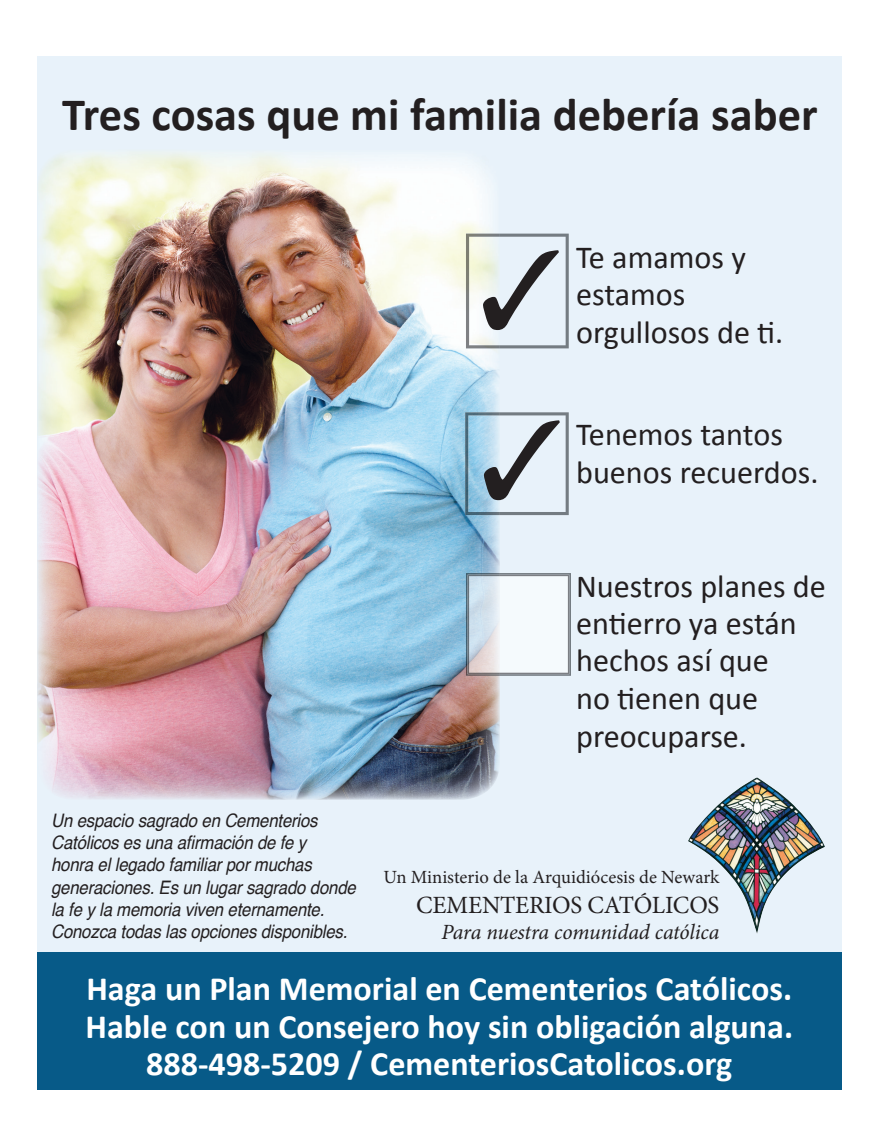
<style>
.page{position:relative;width:878px;height:1148px;background:#fff}
.page>*{position:absolute;margin:0;border:0;box-sizing:border-box;transform-origin:0 0}
.t1{font:700 46.5px "Calibri";color:#231f20}
.t2{font:700 34.05px/37.2px "Calibri";color:#fff;text-align:center}
.t3{font:32.25px/37.7px "Calibri";color:#231f20}
.t4{font:24.75px "Minion Pro";letter-spacing:-.01em;color:#231f20}
.t5{font:italic 21.75px "Minion Pro";letter-spacing:-.01em;color:#231f20}
.t6{font:italic 18.6px/22.4px "Helvetica";letter-spacing:-.01em;color:#231f20;scale:.9 1}
.t7{font:18.6px "Minion Pro";color:#231f20}
</style>
<div class="page">
<div style="left:37px;top:56px;width:804px;height:1033px;background:#e8f2fa"></div>
<img style="left:37px;top:153px;width:463px;height:646px">
<img style="left:466px;top:234px;width:17px;height:114px">
<img style="left:465px;top:412px;width:18px;height:103px">
<img style="left:466px;top:573px;width:34px;height:103px">
<svg style="left:500px;top:573px;width:71px;height:103px"></svg>
<img style="left:467px;top:574px;width:33px;height:100px">
<div style="left:37px;top:952px;width:804px;height:137px;background:#075a88"></div>
<img style="left:688px;top:777px;width:136px;height:157px">
<svg style="left:483px;top:234px;width:85px;height:281px"></svg>
<h1 class="t1" style="left:62px;top:85px;width:756px">Tres cosas que mi familia debería saber</h1>
<h3 class="t3" style="left:576px;top:239px;width:209px;line-height:37.2px">Te amamos y estamos orgullosos de ti.</h3>
<h3 class="t3" style="left:576px;top:416px;width:244px;line-height:37.2px">Tenemos tantos buenos recuerdos.</h3>
<h3 class="t3" style="left:576px;top:567px;width:251px">Nuestros planes de entierro ya están hechos así que<br>no tienen que preocuparse.</h3>
<p class="t6" style="left:51px;top:809px;width:340px">Un espacio sagrado en Cementerios Católicos es una afirmación de fe y<br>honra el legado familiar por muchas generaciones. Es un lugar sagrado donde la fe y la memoria viven eternamente.<br>Conozca todas las opciones disponibles.</p>
<p class="t7" style="left:383px;top:864px;width:337px">Un Ministerio de la Arquidiócesis de Newark</p>
<h3 class="t4" style="left:416px;top:888px;width:305px">CEMENTERIOS CATÓLICOS</h3>
<p class="t5" style="left:441px;top:917px;width:279px">Para nuestra comunidad católica</p>
<h2 class="t2" style="left:85px;top:970px;width:709px">Haga un Plan Memorial en Cementerios Católicos.<br>Hable con un Consejero hoy sin obligación alguna.<br>888-498-5209 / CementeriosCatolicos.org</h2>
</div>
